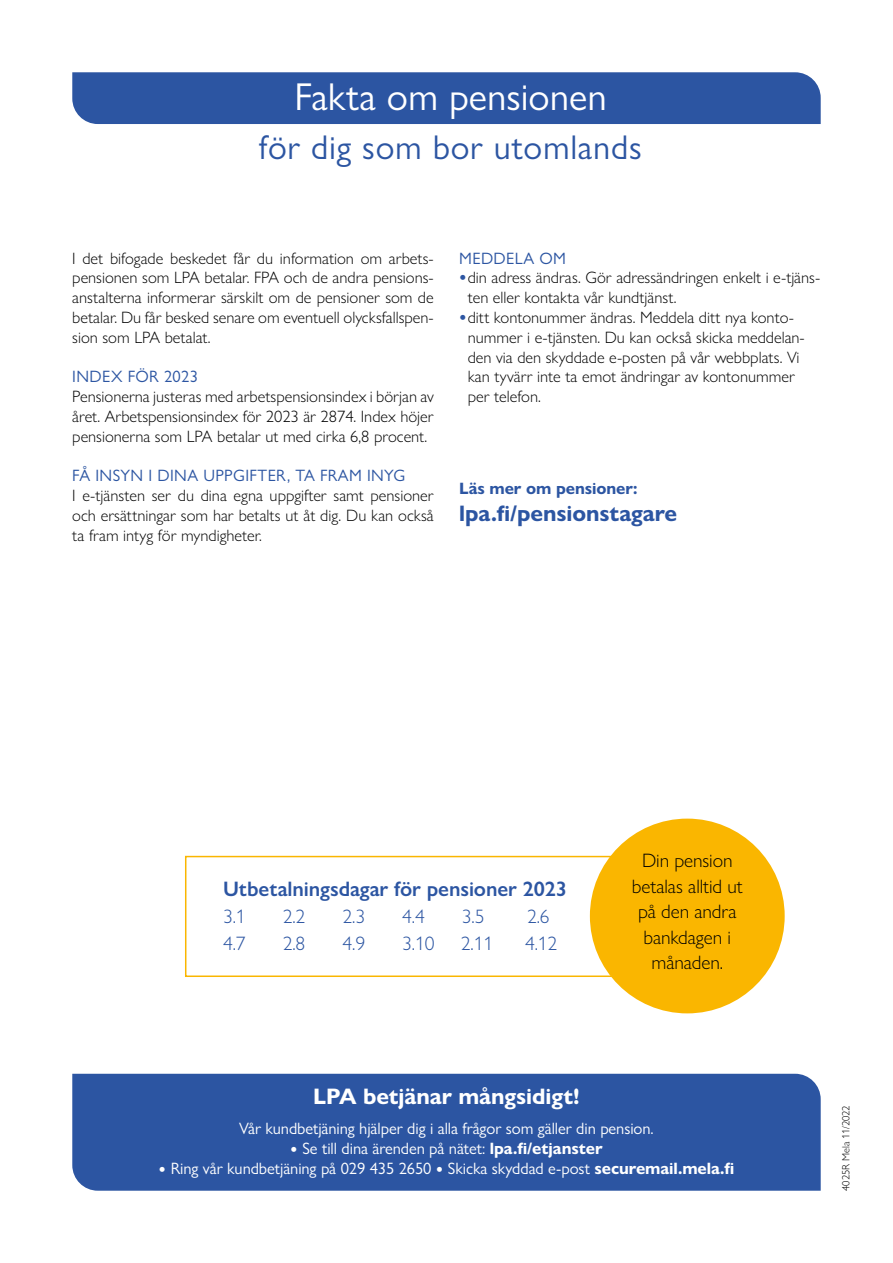
<style>
.page{position:relative;width:893px;height:1263px;background:#fff}
.page>*{position:absolute;margin:0;border:0;box-sizing:border-box;transform-origin:0 0}
.H1_Pääotsikko{font:39px "Gill Sans Nova";color:#fff}
.H2_Väliotsikko{font:34.5px "Gill Sans Nova";letter-spacing:.02em;color:#2c55a2}
.P_Leipä{font:700 22.5px "Gill Sans Nova";letter-spacing:-.005em;color:#fff}
.P_Leipä-2{font:700 22.5px "Gill Sans Nova";letter-spacing:-.005em;color:#2c55a2}
.P_Leipä-3{font:600 21px "Gill Sans Nova";letter-spacing:-.005em;color:#2c55a2}
.P_Leipä-4{font:300 19.5px/25.5px "Gill Sans Nova";letter-spacing:-.005em;color:#000;text-align:center}
.P_Leipä-5{font:300 19.5px "Gill Sans Nova";color:#2c55a2}
.P_Leipä-6{font:300 16.5px/19.8px "Gill Sans Nova";color:#000;text-align:justify}
.P_Luetelmat{font:300 16.5px/19.8px "Gill Sans Nova";color:#000}
.P_Leipä-7{font:16.5px "Gill Sans Nova";letter-spacing:-.005em;color:#fff}
.H2_Väliotsikko-2{font:16.5px "Gill Sans Nova";letter-spacing:.02em;color:#2c55a2}
.P_Leipä-8{font:700 16.5px "Gill Sans Nova";letter-spacing:-.005em;color:#2c55a2}
.t1{font:300 10.5px "Gill Sans Nova";letter-spacing:-.005em;color:#000}
.s1{font-weight:700;color:#2c55a2}
.s2{font-weight:700}
</style>
<div class="page">
<div style="left:72px;top:1074px;width:749px;height:117px;background:#2c55a2"></div>
<div style="left:72px;top:72px;width:749px;height:52px;background:#2c55a2"></div>
<div style="left:185px;top:856px;width:502px;height:121px;border:2px solid #fab600"></div>
<div style="left:590px;top:819px;width:195px;height:194px;background:#fab600;border-radius:50%"></div>
<h1 class="H1_Pääotsikko" style="left:295px;top:73px;width:314px">Fakta om pensionen</h1>
<h2 class="H2_Väliotsikko" style="left:259px;top:126px;width:384px">för dig som bor utomlands</h2>
<p class="P_Leipä-6" style="left:72px;top:248px;width:363px">I det bifogade beskedet får du information om arbets&shy;pensionen som LPA betalar. FPA och de andra pensions&shy;anstalterna informerar särskilt om de pensioner som de betalar. Du får besked senare om eventuell olycksfallspen&shy;sion som LPA betalat.</p>
<h2 class="H2_Väliotsikko-2" style="left:72px;top:367px;width:127px">INDEX FÖR 2023</h2>
<p class="P_Leipä-6" style="left:72px;top:387px;width:363px">Pensionerna justeras med arbetspensionsindex i början av året. Arbetspensionsindex för 2023 är 2874. Index höjer pensionerna som LPA betalar ut med cirka 6,8 procent.</p>
<h2 class="H2_Väliotsikko-2" style="left:72px;top:466px;width:334px">FÅ INSYN I DINA UPPGIFTER, TA FRAM INYG</h2>
<p class="P_Leipä-6" style="left:72px;top:486px;width:363px">I e-tjänsten ser du dina egna uppgifter samt pensioner och ersättningar som har betalts ut åt dig. Du kan också ta fram intyg för myndigheter.</p>
<h2 class="H2_Väliotsikko-2" style="left:459px;top:248px;width:108px">MEDDELA OM</h2>
<p class="P_Luetelmat" style="left:468px;top:268px;width:354px;text-indent:-9px"><span class="s1">•</span>din adress ändras. Gör adressändringen enkelt i e-tjäns&shy;ten eller kontakta vår kundtjänst.</p>
<p class="P_Luetelmat" style="left:468px;top:307px;width:339px;text-indent:-9px"><span class="s1">•</span>ditt kontonummer ändras. Meddela ditt nya konto&shy;nummer i e-tjänsten. Du kan också skicka meddelan&shy;den via den skyddade e-posten på vår webbplats. Vi kan tyvärr inte ta emot ändringar av kontonummer per telefon.</p>
<p class="P_Leipä-8" style="left:459px;top:478px;width:180px">Läs mer om pensioner:</p>
<p class="P_Leipä-2" style="left:459px;top:499px;width:219px">lpa.fi/pensionstagare</p>
<p class="P_Leipä-3" style="left:223px;top:875px;width:345px">Utbetalningsdagar för pensioner 2023</p>
<p class="P_Leipä-5" style="left:223px;top:904px;width:24px">3.1</p>
<p class="P_Leipä-5" style="left:283px;top:904px;width:24px">2.2</p>
<p class="P_Leipä-5" style="left:343px;top:904px;width:24px">2.3</p>
<p class="P_Leipä-5" style="left:402px;top:904px;width:24px">4.4</p>
<p class="P_Leipä-5" style="left:462px;top:904px;width:24px">3.5</p>
<p class="P_Leipä-5" style="left:527px;top:904px;width:24px">2.6</p>
<p class="P_Leipä-5" style="left:223px;top:931px;width:24px">4.7</p>
<p class="P_Leipä-5" style="left:283px;top:931px;width:24px">2.8</p>
<p class="P_Leipä-5" style="left:343px;top:931px;width:24px">4.9</p>
<p class="P_Leipä-5" style="left:402px;top:931px;width:34px">3.10</p>
<p class="P_Leipä-5" style="left:461px;top:931px;width:34px">2.11</p>
<p class="P_Leipä-5" style="left:525px;top:931px;width:34px">4.12</p>
<p class="P_Leipä-4" style="left:632px;top:848px;width:112px">Din pension betalas alltid ut på den andra bankdagen i månaden.</p>
<p class="P_Leipä" style="left:313px;top:1082px;width:268px">LPA betjänar mångsidigt!</p>
<p class="P_Leipä-7" style="left:239px;top:1118px;width:416px">Vår kundbetjäning hjälper dig i alla frågor som gäller din pension.</p>
<p class="P_Leipä-7" style="left:290px;top:1138px;width:314px"><span class="s2">•</span> Se till dina ärenden på nätet: <span class="s2">lpa.fi/etjanster</span></p>
<p class="P_Leipä-7" style="left:159px;top:1158px;width:577px"><span class="s2">•</span> Ring vår kundbetjäning på 029 435 2650 <span class="s2">•</span> Skicka skyddad e-post <span class="s2">securemail.mela.fi</span></p>
<p class="t1" style="left:840px;top:1191px;width:87px;rotate:-90deg">4025R Mela 11/2022</p>
</div>
